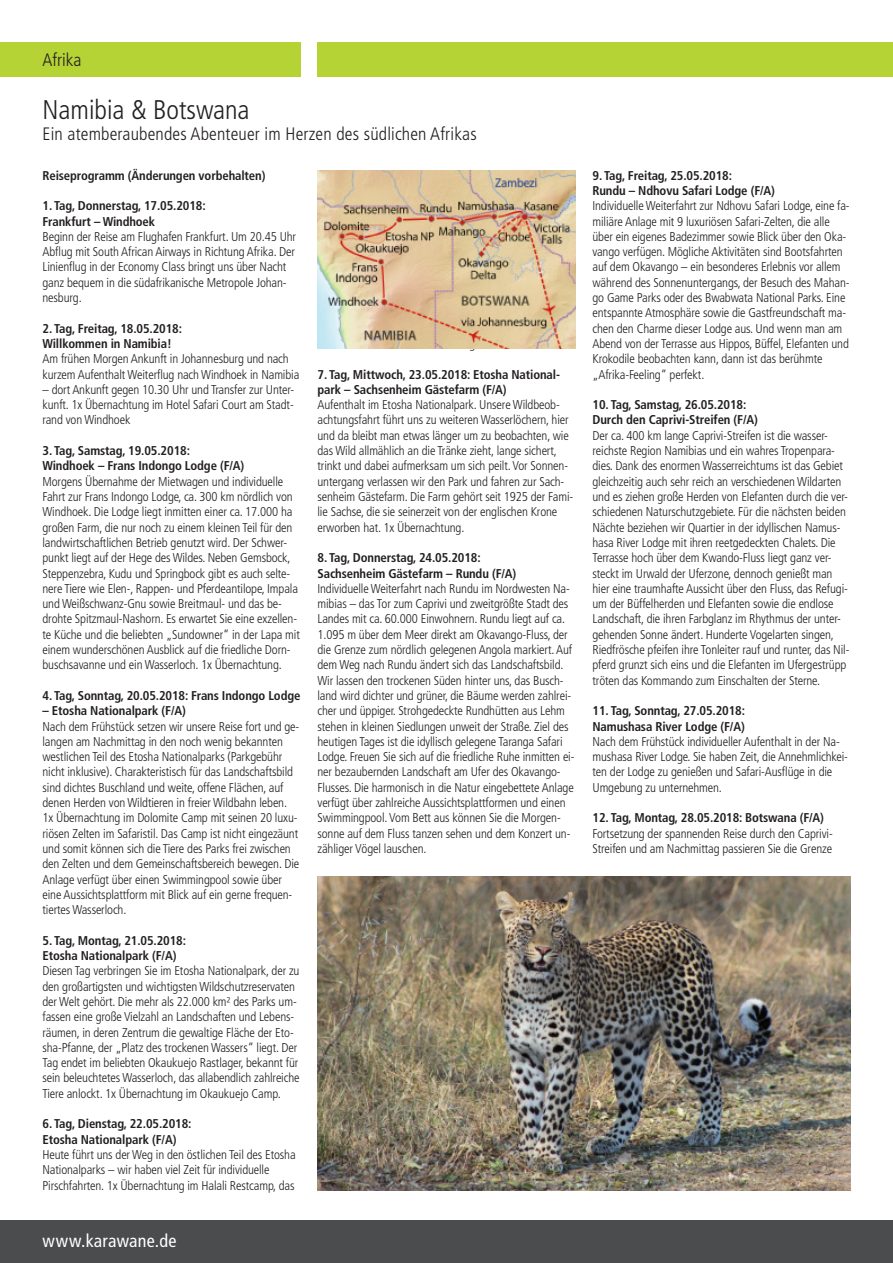
<style>
.page{position:relative;width:893px;height:1263px;background:#fff}
.page>*{position:absolute;margin:0;border:0;box-sizing:border-box;transform-origin:0 0}
.t1{font:300 condensed 27px "Frutiger";color:#231f20}
.t2{font:condensed 18.15px "Frutiger";letter-spacing:.015em;color:#fff}
.t3{font:300 condensed 18px "Frutiger";letter-spacing:.01em;color:#231f20}
.t4{font:300 condensed 12.75px/15.3px "Frutiger";letter-spacing:-.01em;color:#231f20}
.t5{font:700 condensed 12.75px/15.3px "Frutiger";letter-spacing:-.01em;color:#231f20}
</style>
<div class="page">
<div style="left:317px;top:43px;width:576px;height:34px;background:#b5d334"></div>
<div style="left:0;top:43px;width:300px;height:34px;background:#b5d334"></div>
<img style="left:317px;top:170px;width:258px;height:179px">
<div style="left:0;top:1220px;width:893px;height:43px;background:#4b4c4d"></div>
<img style="left:317px;top:876px;width:533px;height:315px">
<h3 class="t3" style="left:43px;top:50px;width:41px">Afrika</h3>
<h1 class="t1" style="left:43px;top:94px;width:209px">Namibia &amp; Botswana</h1>
<h3 class="t3" style="left:43px;top:124px;width:436px">Ein atemberaubendes Abenteuer im Herzen des südlichen Afrikas</h3>
<p class="t5" style="left:43px;top:168px;width:224px">Reiseprogramm (Änderungen vorbehalten)</p>
<p class="t5" style="left:43px;top:198px;width:165px">1. Tag, Donnerstag, 17.05.2018:<br>Frankfurt – Windhoek</p>
<p class="t4" style="left:43px;top:229px;width:255px">Beginn der Reise am Flughafen Frankfurt. Um 20.45 Uhr Abflug mit South African Airways in Richtung Afrika. Der Linienflug in der Economy Class bringt uns über Nacht ganz bequem in die südafrikanische Metropole Johan&shy;nesburg.</p>
<p class="t5" style="left:43px;top:321px;width:141px">2. Tag, Freitag, 18.05.2018:<br>Willkommen in Namibia!</p>
<p class="t4" style="left:43px;top:351px;width:258px">Am frühen Morgen Ankunft in Johannesburg und nach kurzem Aufenthalt Weiterflug nach Windhoek in Namibia</p>
<p class="t4" style="left:43px;top:382px;width:253px;text-align:justify">– dort Ankunft gegen 10.30 Uhr und Transfer zur Unter&shy;kunft. 1x Übernachtung im Hotel Safari Court am Stadt&shy;rand von Windhoek</p>
<p class="t5" style="left:43px;top:443px;width:203px">3. Tag, Samstag, 19.05.2018:<br>Windhoek – Frans Indongo Lodge (F/A)</p>
<p class="t4" style="left:43px;top:474px;width:259px">Morgens Übernahme der Mietwagen und individuelle Fahrt zur Frans Indongo Lodge, ca. 300 km nördlich von Windhoek. Die Lodge liegt inmitten einer ca. 17.000 ha großen Farm, die nur noch zu einem kleinen Teil für den landwirtschaftlichen Betrieb genutzt wird. Der Schwer&shy;punkt liegt auf der Hege des Wildes. Neben Gemsbock, Steppenzebra, Kudu und Springbock gibt es auch selte&shy;nere Tiere wie Elen-, Rappen- und Pferdeantilope, Impala und Weißschwanz-Gnu sowie Breitmaul- und das be&shy;drohte Spitzmaul-Nashorn. Es erwartet Sie eine exzellen&shy;te Küche und die beliebten „Sundowner“ in der Lapa mit einem wunderschönen Ausblick auf die friedliche Dorn&shy;buschsavanne und ein Wasserloch. 1x Übernachtung.</p>
<p class="t5" style="left:43px;top:688px;width:259px">4. Tag, Sonntag, 20.05.2018: Frans Indongo Lodge</p>
<p class="t5" style="left:43px;top:703px;width:145px">– Etosha Nationalpark (F/A)</p>
<p class="t4" style="left:43px;top:719px;width:258px">Nach dem Frühstück setzen wir unsere Reise fort und ge&shy;langen am Nachmittag in den noch wenig bekannten westlichen Teil des Etosha Nationalparks (Parkgebühr nicht inklusive). Charakteristisch für das Landschaftsbild sind dichtes Buschland und weite, offene Flächen, auf denen Herden von Wildtieren in freier Wildbahn leben.<br>1x Übernachtung im Dolomite Camp mit seinen 20 luxu&shy;riösen Zelten im Safaristil. Das Camp ist nicht eingezäunt und somit können sich die Tiere des Parks frei zwischen den Zelten und dem Gemeinschaftsbereich bewegen. Die Anlage verfügt über einen Swimmingpool sowie über eine Aussichtsplattform mit Blick auf ein gerne frequen&shy;tiertes Wasserloch.</p>
<p class="t5" style="left:43px;top:933px;width:145px">5. Tag, Montag, 21.05.2018:<br>Etosha Nationalpark (F/A)</p>
<p class="t4" style="left:43px;top:963px;width:259px">Diesen Tag verbringen Sie im Etosha Nationalpark, der zu den großartigsten und wichtigsten Wildschutzreservaten der Welt gehört. Die mehr als 22.000 km² des Parks um&shy;fassen eine große Vielzahl an Landschaften und Lebens&shy;räumen, in deren Zentrum die gewaltige Fläche der Eto&shy;sha-Pfanne, der „Platz des trockenen Wassers“ liegt. Der Tag endet im beliebten Okaukuejo Rastlager, bekannt für sein beleuchtetes Wasserloch, das allabendlich zahlreiche Tiere anlockt. 1x Übernachtung im Okaukuejo Camp.</p>
<p class="t5" style="left:43px;top:1116px;width:150px">6. Tag, Dienstag, 22.05.2018:<br>Etosha Nationalpark (F/A)</p>
<p class="t4" style="left:43px;top:1147px;width:255px">Heute führt uns der Weg in den östlichen Teil des Etosha<br>Nationalparks – wir haben viel Zeit für individuelle<br>Pirschfahrten. 1x Übernachtung im Halali Restcamp, das</p>
<p class="t5" style="left:317px;top:366px;width:244px">7. Tag, Mittwoch, 23.05.2018: Etosha National&shy;park – Sachsenheim Gästefarm (F/A)</p>
<p class="t4" style="left:317px;top:397px;width:257px">Aufenthalt im Etosha Nationalpark. Unsere Wildbeob&shy;achtungsfahrt führt uns zu weiteren Wasserlöchern, hier und da bleibt man etwas länger um zu beobachten, wie das Wild allmählich an die Tränke zieht, lange sichert, trinkt und dabei aufmerksam um sich peilt. Vor Sonnen&shy;untergang verlassen wir den Park und fahren zur Sach&shy;senheim Gästefarm. Die Farm gehört seit 1925 der Fami&shy;lie Sachse, die sie seinerzeit von der englischen Krone erworben hat. 1x Übernachtung.</p>
<p class="t5" style="left:317px;top:550px;width:200px">8. Tag, Donnerstag, 24.05.2018:<br>Sachsenheim Gästefarm – Rundu (F/A)</p>
<p class="t4" style="left:317px;top:581px;width:259px">Individuelle Weiterfahrt nach Rundu im Nordwesten Na&shy;mibias – das Tor zum Caprivi und zweitgrößte Stadt des Landes mit ca. 60.000 Einwohnern. Rundu liegt auf ca.<br>1.095 m über dem Meer direkt am Okavango-Fluss, der die Grenze zum nördlich gelegenen Angola markiert. Auf dem Weg nach Rundu ändert sich das Landschaftsbild.<br>Wir lassen den trockenen Süden hinter uns, das Busch&shy;land wird dichter und grüner, die Bäume werden zahlrei&shy;cher und üppiger. Strohgedeckte Rundhütten aus Lehm stehen in kleinen Siedlungen unweit der Straße. Ziel des heutigen Tages ist die idyllisch gelegene Taranga Safari Lodge. Freuen Sie sich auf die friedliche Ruhe inmitten ei&shy;ner bezaubernden Landschaft am Ufer des Okavango-Flusses. Die harmonisch in die Natur eingebettete Anlage verfügt über zahlreiche Aussichtsplattformen und einen Swimmingpool. Vom Bett aus können Sie die Morgen&shy;sonne auf dem Fluss tanzen sehen und dem Konzert un&shy;zähliger Vögel lauschen.</p>
<h2 class="t2" style="left:43px;top:1230px;width:136px">www.karawane.de</h2>
<p class="t5" style="left:592px;top:168px;width:184px">9. Tag, Freitag, 25.05.2018:<br>Rundu – Ndhovu Safari Lodge (F/A)</p>
<p class="t4" style="left:592px;top:198px;width:259px">Individuelle Weiterfahrt zur Ndhovu Safari Lodge, eine fa&shy;miliäre Anlage mit 9 luxuriösen Safari-Zelten, die alle über ein eigenes Badezimmer sowie Blick über den Oka&shy;vango verfügen. Mögliche Aktivitäten sind Bootsfahrten auf dem Okavango – ein besonderes Erlebnis vor allem während des Sonnenuntergangs, der Besuch des Mahan&shy;go Game Parks oder des Bwabwata National Parks. Eine entspannte Atmosphäre sowie die Gastfreundschaft ma&shy;chen den Charme dieser Lodge aus. Und wenn man am Abend von der Terrasse aus Hippos, Büffel, Elefanten und Krokodile beobachten kann, dann ist das berühmte „Afrika-Feeling“ perfekt.</p>
<p class="t5" style="left:592px;top:397px;width:167px">10. Tag, Samstag, 26.05.2018:<br>Durch den Caprivi-Streifen (F/A)</p>
<p class="t4" style="left:592px;top:428px;width:258px">Der ca. 400 km lange Caprivi-Streifen ist die wasser&shy;reichste Region Namibias und ein wahres Tropenpara&shy;dies. Dank des enormen Wasserreichtums ist das Gebiet gleichzeitig auch sehr reich an verschiedenen Wildarten und es ziehen große Herden von Elefanten durch die ver&shy;schiedenen Naturschutzgebiete. Für die nächsten beiden Nächte beziehen wir Quartier in der idyllischen Namus&shy;hasa River Lodge mit ihren reetgedeckten Chalets. Die Terrasse hoch über dem Kwando-Fluss liegt ganz ver&shy;steckt im Urwald der Uferzone, dennoch genießt man hier eine traumhafte Aussicht über den Fluss, das Refugi&shy;um der Büffelherden und Elefanten sowie die endlose Landschaft, die ihren Farbglanz im Rhythmus der unter&shy;gehenden Sonne ändert. Hunderte Vogelarten singen, Riedfrösche pfeifen ihre Tonleiter rauf und runter, das Nil&shy;pferd grunzt sich eins und die Elefanten im Ufergestrüpp tröten das Kommando zum Einschalten der Sterne.</p>
<p class="t5" style="left:592px;top:703px;width:154px">11. Tag, Sonntag, 27.05.2018:<br>Namushasa River Lodge (F/A)</p>
<p class="t4" style="left:592px;top:734px;width:257px">Nach dem Frühstück individueller Aufenthalt in der Na&shy;mushasa River Lodge. Sie haben Zeit, die Annehmlichkei&shy;ten der Lodge zu genießen und Safari-Ausflüge in die Umgebung zu unternehmen.</p>
<p class="t5" style="left:592px;top:810px;width:233px">12. Tag, Montag, 28.05.2018: Botswana (F/A)</p>
<p class="t4" style="left:592px;top:826px;width:242px">Fortsetzung der spannenden Reise durch den Caprivi-<br>Streifen und am Nachmittag passieren Sie die Grenze</p>
</div>
